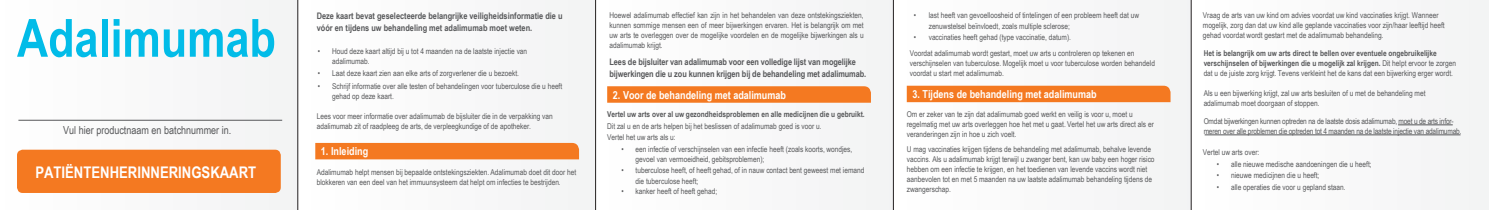
<style>
.page{position:relative;width:1489px;height:210px;background:#fff}
.page>*{position:absolute;margin:0;border:0;box-sizing:border-box;transform-origin:0 0}
.Kopjes{font:700 52.6px "Arial Narrow";color:#02bce8}
.t1{font:700 16px "Arial Narrow";color:#fff}
.t2{font:700 11px "Arial Narrow";color:#fff}
.Body{font:11px "Arial Narrow";color:#57585a}
.Kopjes-2{font:700 9px/12px "Arial Narrow";letter-spacing:-.01em;color:#57585a}
.Body-2{font:8px/10px "Arial Narrow";color:#57585a}
.Body-3{font:700 8px/10px "Arial Narrow";color:#57585a}
.Body-4{font:8px/10px "Arial Narrow";letter-spacing:-.02em;color:#57585a}
.s1{font-weight:700}
.s2{font-weight:400}
</style>
<div class="page">
<div style="left:298px;top:0;width:297px;height:210px;background:#f9f9f9"></div>
<div style="left:595px;top:0;width:298px;height:210px;background:#f9f9f9"></div>
<div style="left:893px;top:0;width:298px;height:210px;background:#f9f9f9"></div>
<div style="left:1191px;top:0;width:297px;height:210px;background:#f9f9f9"></div>
<div style="left:315px;top:143px;width:264px;height:16px;background:#f47921"></div>
<svg style="left:607px;top:86px;width:263px;height:17px;background:#f47d28"></svg>
<div style="left:906px;top:86px;width:264px;height:16px;background:#f47921"></div>
<hr style="left:1204px;top:135px;width:256px;height:1px;background:#57585a">
<hr style="left:1397px;top:125px;width:55px;height:1px;background:#57585a">
<div style="left:0;top:0;width:298px;height:210px;background:#f8f8f9"></div>
<div style="left:17px;top:150px;width:264px;height:43px;background:#f47921;border-radius:6px"></div>
<hr style="left:18px;top:120px;width:264px;height:1px;background:#57585a">
<hr style="left:297px;top:0;width:1px;height:210px;background:#231f20">
<hr style="left:595px;top:0;width:1px;height:210px;background:#231f20">
<hr style="left:893px;top:0;width:1px;height:210px;background:#231f20">
<hr style="left:1190px;top:0;width:1px;height:210px;background:#231f20">
<p class="Kopjes" style="left:17px;top:-2px;width:260px">Adalimumab</p>
<p class="Body" style="left:63px;top:122px;width:169px">Vul hier productnaam en batchnummer in.</p>
<p class="t1" style="left:35px;top:160px;width:222px">PATIËNTENHERINNERINGSKAART</p>
<p class="Kopjes-2" style="left:317px;top:10px;width:247px">Deze kaart bevat geselecteerde belangrijke veiligheidsinformatie die u vóór en tijdens uw behandeling met adalimumab moet weten.</p>
<p class="Body-2" style="left:332px;top:45px;width:197px">Houd deze kaart altijd bij u tot 4 maanden na de laatste injectie van adalimumab.</p>
<p class="Body-2" style="left:332px;top:68px;width:188px">Laat deze kaart zien aan elke arts of zorgverlener die u bezoekt.</p>
<p class="Body-2" style="left:332px;top:81px;width:232px">Schrijf informatie over alle testen of behandelingen voor tuberculose die u heeft gehad op deze kaart.</p>
<p class="Body-2" style="left:317px;top:111px;width:237px">Lees voor meer informatie over adalimumab de bijsluiter die in de verpakking van adalimumab zit of raadpleeg de arts, de verpleegkundige of de apotheker.</p>
<p class="t2" style="left:321px;top:143px;width:49px">1. Inleiding</p>
<p class="Body-2" style="left:317px;top:167px;width:261px">Adalimumab helpt mensen bij bepaalde ontstekingsziekten. Adalimumab doet dit door het blokkeren van een deel van het immuunsysteem dat helpt om infecties te bestrijden.</p>
<p class="Body-2" style="left:609px;top:10px;width:256px;text-align:justify">Hoewel adalimumab effectief kan zijn in het behandelen van deze ontstekingsziekten, kunnen sommige mensen een of meer bijwerkingen ervaren. Het is belangrijk om met uw arts te overleggen over de mogelijke voordelen en de mogelijke bijwerkingen als u adalimumab krijgt.</p>
<p class="Kopjes-2" style="left:609px;top:55px;width:258px">Lees de bijsluiter van adalimumab voor een volledige lijst van mogelijke bijwerkingen die u zou kunnen krijgen bij de behandeling met adalimumab.</p>
<p class="Body-2" style="left:607px;top:108px;width:259px;line-height:11.4px"><span class="s1">Vertel uw arts over al uw gezondheidsproblemen en alle medicijnen die u gebruikt.<br></span>Dit zal u en de arts helpen bij het beslissen of adalimumab goed is voor u.<br>Vertel het uw arts als u:</p>
<p class="Body-2" style="left:635px;top:143px;width:218px;text-indent:-14px">• een infectie of verschijnselen van een infectie heeft (zoals koorts, wondjes, gevoel van vermoeidheid, gebitsproblemen);</p>
<p class="Body-2" style="left:621px;top:165px;width:4px">•</p>
<p class="Body-2" style="left:621px;top:186px;width:4px">•</p>
<p class="Body-2" style="left:928px;top:10px;width:212px;line-height:10.6px">last heeft van gevoelloosheid of tintelingen of een probleem heeft dat uw zenuwstelsel beïnvloedt, zoals multiple sclerose;<br>vaccinaties heeft gehad (type vaccinatie, datum).</p>
<p class="Body-2" style="left:1202px;top:10px;width:243px">Vraag de arts van uw kind om advies voordat uw kind vaccinaties krijgt. Wanneer mogelijk, zorg dan dat uw kind alle geplande vaccinaties voor zijn/haar leeftijd heeft gehad voordat wordt gestart met de adalimumab behandeling.</p>
<p class="Body-2" style="left:913px;top:9px;width:4px">•</p>
<p class="Body-2" style="left:913px;top:32px;width:4px">•</p>
<p class="Body-2" style="left:909px;top:48px;width:247px">Voordat adalimumab wordt gestart, moet uw arts u controleren op tekenen en verschijnselen van tuberculose. Mogelijk moet u voor tuberculose worden behandeld voordat u start met adalimumab.</p>
<p class="Body-2" style="left:906px;top:108px;width:249px">Om er zeker van te zijn dat adalimumab goed werkt en veilig is voor u, moet u regelmatig met uw arts overleggen hoe het met u gaat. Vertel het uw arts direct als er veranderingen zijn in hoe u zich voelt.</p>
<p class="Body-3" style="left:1203px;top:48px;width:254px">Het is belangrijk om uw arts direct te bellen over eventuele ongebruikelijke verschijnselen of bijwerkingen die u mogelijk zal krijgen. <span class="s2">Dit helpt ervoor te zorgen dat u de juiste zorg krijgt. Tevens verkleint het de kans dat een bijwerking erger wordt.</span></p>
<p class="Body-2" style="left:1203px;top:87px;width:223px">Als u een bijwerking krijgt, zal uw arts besluiten of u met de behandeling met adalimumab moet doorgaan of stoppen.</p>
<p class="Body-4" style="left:1203px;top:116px;width:259px">Omdat bijwerkingen kunnen optreden na de laatste dosis adalimumab, moet u de arts infor&shy;meren over alle problemen die optreden tot 4 maanden na de laatste injectie van adalimumab.</p>
<p class="t2" style="left:613px;top:86px;width:175px">2. Voor de behandeling met adalimumab</p>
<p class="t2" style="left:912px;top:86px;width:186px">3. Tijdens de behandeling met adalimumab</p>
<p class="Body-2" style="left:906px;top:144px;width:249px">U mag vaccinaties krijgen tijdens de behandeling met adalimumab, behalve levende vaccins. Als u adalimumab krijgt terwijl u zwanger bent, kan uw baby een hoger risico hebben om een infectie te krijgen, en het toedienen van levende vaccins wordt niet aanbevolen tot en met 5 maanden na uw laatste adalimumab behandeling tijdens de zwangerschap.</p>
<p class="Body-2" style="left:1202px;top:147px;width:58px">Vertel uw arts over:</p>
<p class="Body-2" style="left:1216px;top:158px;width:156px">• alle nieuwe medische aandoeningen die u heeft;</p>
<p class="Body-2" style="left:1216px;top:170px;width:104px">• nieuwe medicijnen die u heeft;</p>
<p class="Body-2" style="left:1216px;top:181px;width:130px">• alle operaties die voor u gepland staan.</p>
<p class="Body-2" style="left:635px;top:164px;width:230px;line-height:10.6px">tuberculose heeft, of heeft gehad, of in nauw contact bent geweest met iemand die tuberculose heeft;<br>kanker heeft of heeft gehad;</p>
</div>
